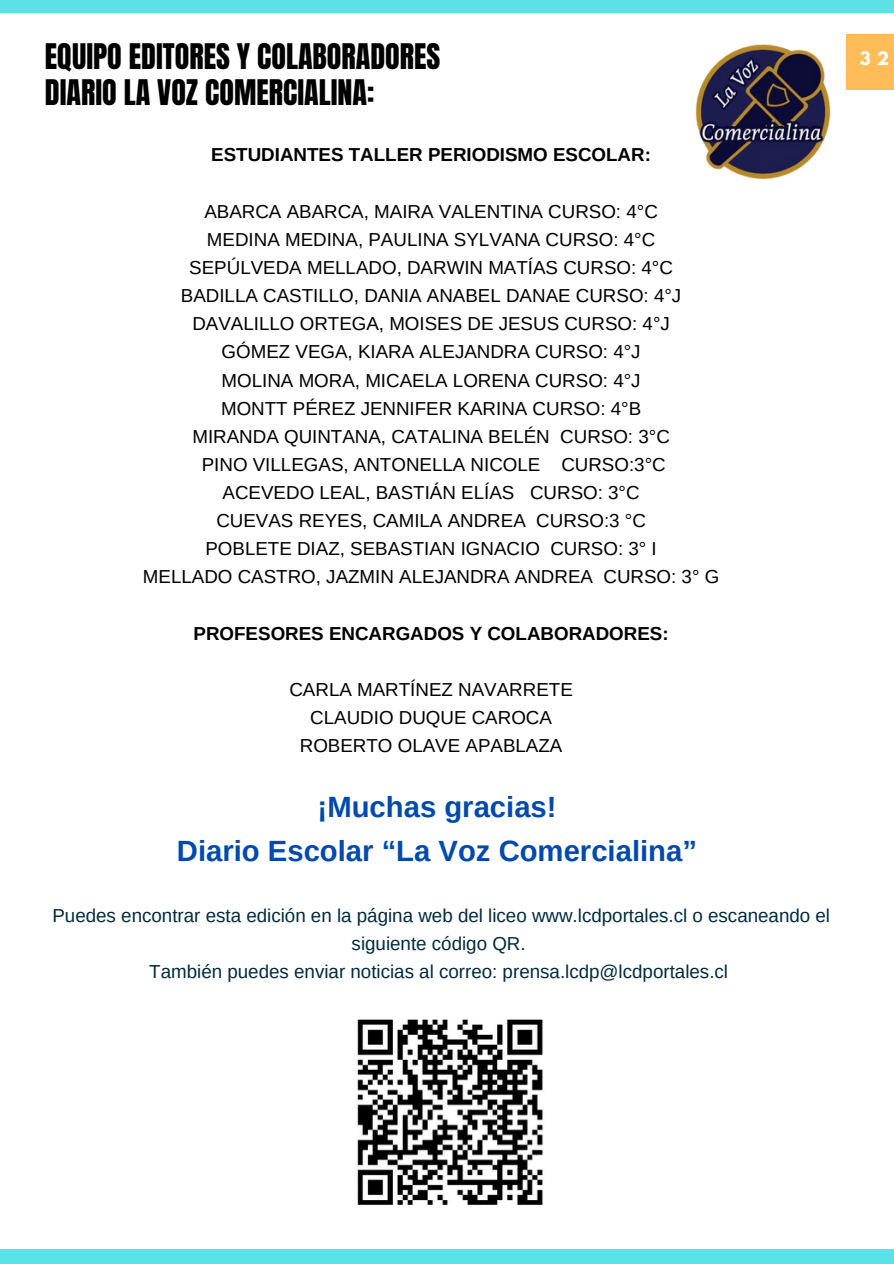
<style>
.page{position:relative;width:894px;height:1264px;background:#fff}
.page>*{position:absolute;margin:0;border:0;box-sizing:border-box;transform-origin:0 0}
.t1{font:30px "Anton";color:#000}
.t2{font:700 29.25px/43.8px "Arimo";color:#004aad;text-align:center}
.t3{font:18.75px/28.2px "Arimo";color:#000;text-align:center}
.t4{font:18.75px/28.2px "Arimo";color:#022a3d;text-align:center}
.t5{font:700 18.75px "Arimo";color:#000}
.t6{font:700 16.5px "League Spartan";color:#fff}
</style>
<div class="page">
<div style="left:0;top:0;width:893px;height:12px;background:#5ce1e6"></div>
<div style="left:0;top:1249px;width:893px;height:14px;background:#5ce1e6"></div>
<div style="left:846px;top:34px;width:47px;height:55px;background:#ffbd59"></div>
<img style="left:665px;top:12px;width:213px;height:167px">
<img style="left:357px;top:1019px;width:186px;height:186px">
<h1 class="t1" style="left:45px;top:34px;width:397px">EQUIPO EDITORES Y COLABORADORES</h1>
<p class="t6" style="left:859px;top:51px;width:31px">3 2</p>
<h1 class="t1" style="left:45px;top:70px;width:331px">DIARIO LA VOZ COMERCIALINA:</h1>
<h2 class="t5" style="left:211px;top:144px;width:441px">ESTUDIANTES TALLER PERIODISMO ESCOLAR:</h2>
<p class="t3" style="left:143px;top:197px;width:578px">ABARCA ABARCA, MAIRA VALENTINA CURSO: 4°C<br>MEDINA MEDINA, PAULINA SYLVANA CURSO: 4°C<br>SEPÚLVEDA MELLADO, DARWIN MATÍAS CURSO: 4°C<br>BADILLA CASTILLO, DANIA ANABEL DANAE CURSO: 4°J DAVALILLO ORTEGA, MOISES DE JESUS CURSO: 4°J<br>GÓMEZ VEGA, KIARA ALEJANDRA CURSO: 4°J<br>MOLINA MORA, MICAELA LORENA CURSO: 4°J<br>MONTT PÉREZ JENNIFER KARINA CURSO: 4°B<br>MIRANDA QUINTANA, CATALINA BELÉN CURSO: 3°C<br>PINO VILLEGAS, ANTONELLA NICOLE CURSO:3°C<br>ACEVEDO LEAL, BASTIÁN ELÍAS CURSO: 3°C<br>CUEVAS REYES, CAMILA ANDREA CURSO:3 °C<br>POBLETE DIAZ, SEBASTIAN IGNACIO CURSO: 3° I<br>MELLADO CASTRO, JAZMIN ALEJANDRA ANDREA CURSO: 3° G</p>
<p class="t5" style="left:193px;top:622px;width:476px">PROFESORES ENCARGADOS Y COLABORADORES:</p>
<p class="t3" style="left:289px;top:675px;width:285px">CARLA MARTÍNEZ NAVARRETE<br>CLAUDIO DUQUE CAROCA<br>ROBERTO OLAVE APABLAZA</p>
<h3 class="t2" style="left:177px;top:785px;width:521px">¡Muchas gracias!<br>Diario Escolar “La Voz Comercialina”</h3>
<h4 class="t4" style="left:52px;top:901px;width:779px">Puedes encontrar esta edición en la página web del liceo www.lcdportales.cl o escaneando el siguiente código QR.</h4>
<h3 class="t4" style="left:149px;top:957px;width:580px">También puedes enviar noticias al correo: prensa.lcdp@lcdportales.cl</h3>
</div>
